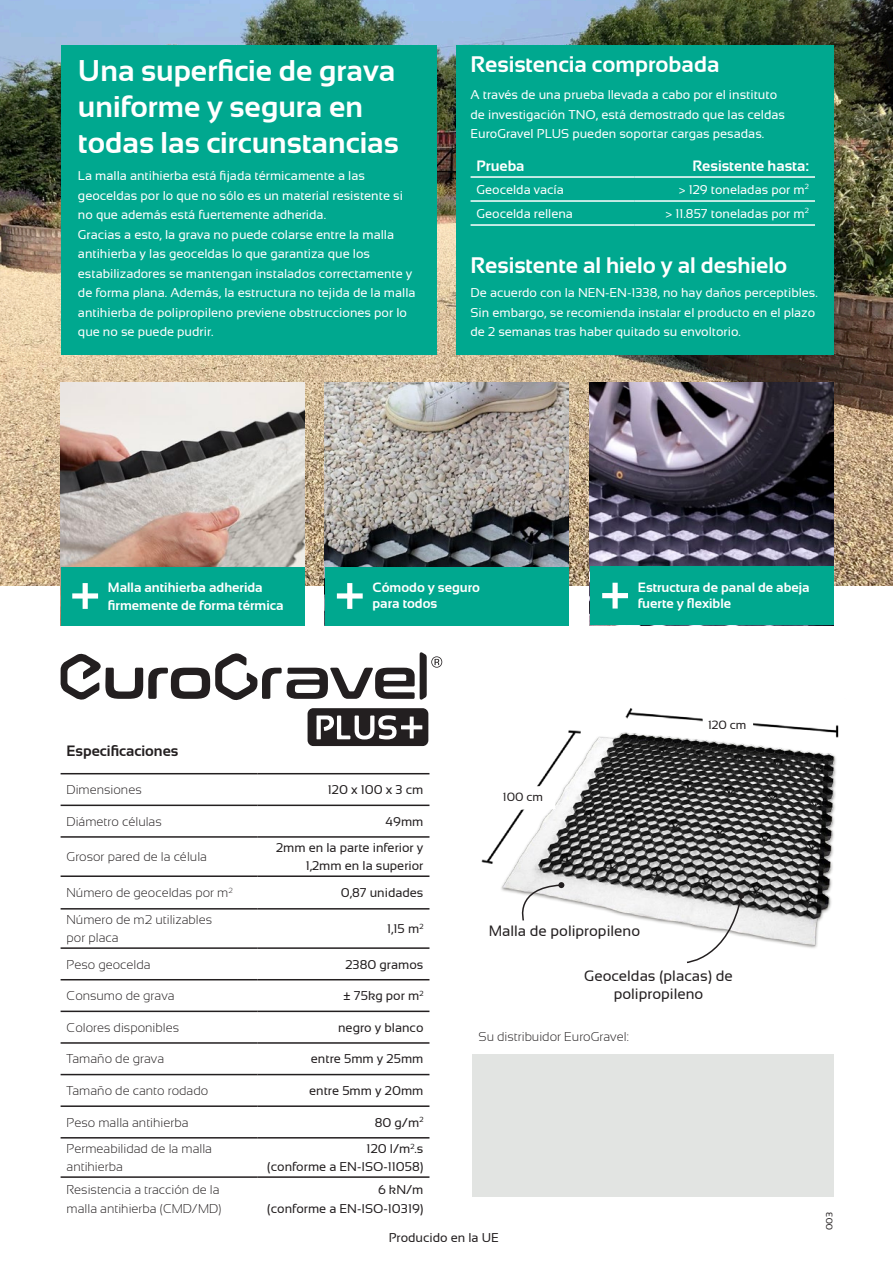
<style>
.page{position:relative;width:893px;height:1263px;background:#fff}
.page>*{position:absolute;margin:0;border:0;box-sizing:border-box;transform-origin:0 0}
.t1{font:70.5px "Sansation";color:#fff}
.t2{font:700 30px/36px "Sansation";color:#fff}
.t3{font:700 22.5px "Sansation";color:#fff}
.t4{font:15px/18px "Sansation";color:#231f20;text-align:center}
.t5{font:700 15px "Sansation";color:#fff}
.t6{font:700 15px "Sansation";color:#231f20}
.t7{font:700 13.5px/18px "Sansation";color:#fff}
.t8{font:12.75px/19.5px "Sansation";color:#fff}
.t9{font:300 12.75px/18px "Sansation";color:#231f20}
.t10{font:12.75px/18px "Sansation";color:#231f20;text-align:right}
.t11{font:12px "Sansation";color:#231f20}
.t12{font:9px "Sansation";color:#231f20}
.s1{font-family:"Arial"}
</style>
<div class="page">
<img style="left:0;top:0;width:893px;height:585px">
<hr style="left:61px;top:804px;width:196px;height:2px;background:#231f20">
<hr style="left:257px;top:804px;width:172px;height:2px;background:#231f20">
<hr style="left:61px;top:836px;width:196px;height:2px;background:#231f20">
<hr style="left:257px;top:836px;width:172px;height:2px;background:#231f20">
<hr style="left:61px;top:875px;width:196px;height:2px;background:#231f20">
<hr style="left:257px;top:875px;width:172px;height:2px;background:#231f20">
<hr style="left:61px;top:908px;width:196px;height:1px;background:#231f20">
<hr style="left:257px;top:908px;width:172px;height:1px;background:#231f20">
<hr style="left:61px;top:947px;width:196px;height:2px;background:#231f20">
<hr style="left:257px;top:947px;width:172px;height:2px;background:#231f20">
<hr style="left:61px;top:979px;width:196px;height:1px;background:#231f20">
<hr style="left:257px;top:979px;width:172px;height:1px;background:#231f20">
<hr style="left:61px;top:1010px;width:196px;height:2px;background:#231f20">
<hr style="left:257px;top:1010px;width:172px;height:2px;background:#231f20">
<hr style="left:61px;top:1042px;width:196px;height:2px;background:#231f20">
<hr style="left:257px;top:1042px;width:172px;height:2px;background:#231f20">
<hr style="left:61px;top:1074px;width:196px;height:1px;background:#231f20">
<hr style="left:257px;top:1074px;width:172px;height:1px;background:#231f20">
<hr style="left:61px;top:773px;width:196px;height:1px;background:#231f20">
<hr style="left:257px;top:773px;width:172px;height:1px;background:#231f20">
<hr style="left:61px;top:1105px;width:196px;height:2px;background:#231f20">
<hr style="left:257px;top:1105px;width:172px;height:2px;background:#231f20">
<hr style="left:61px;top:1137px;width:196px;height:1px;background:#231f20">
<hr style="left:257px;top:1137px;width:172px;height:1px;background:#231f20">
<hr style="left:61px;top:1176px;width:196px;height:2px;background:#231f20">
<hr style="left:257px;top:1176px;width:172px;height:2px;background:#231f20">
<img style="left:481px;top:708px;width:358px;height:240px">
<svg style="left:702px;top:713px;width:51px;height:18px"></svg>
<svg style="left:492px;top:786px;width:63px;height:24px"></svg>
<svg style="left:514px;top:882px;width:50px;height:40px"></svg>
<svg style="left:685px;top:892px;width:60px;height:72px"></svg>
<div style="left:472px;top:1054px;width:362px;height:142px;background:#e2e4e2"></div>
<div style="left:61px;top:45px;width:375px;height:310px;background:#00a88f"></div>
<img style="left:61px;top:382px;width:243px;height:185px">
<img style="left:590px;top:382px;width:244px;height:185px">
<img style="left:325px;top:382px;width:243px;height:185px">
<div style="left:308px;top:708px;width:120px;height:38px;background:#231f20;border-radius:6px"></div>
<svg style="left:61px;top:652px;width:381px;height:49px"></svg>
<svg style="left:317px;top:715px;width:105px;height:24px"></svg>
<div style="left:61px;top:567px;width:243px;height:59px;background:#00a88f"></div>
<div style="left:325px;top:567px;width:243px;height:59px;background:#00a88f"></div>
<div style="left:590px;top:567px;width:244px;height:58px;background:#00a88f"></div>
<div style="left:456px;top:45px;width:378px;height:310px;background:#00a88f"></div>
<hr style="left:471px;top:176px;width:164px;height:2px;background:#fff">
<hr style="left:635px;top:176px;width:180px;height:2px;background:#fff">
<hr style="left:471px;top:200px;width:164px;height:2px;background:#fff">
<hr style="left:635px;top:200px;width:180px;height:2px;background:#fff">
<hr style="left:471px;top:224px;width:164px;height:2px;background:#fff">
<hr style="left:635px;top:224px;width:180px;height:2px;background:#fff">
<h2 class="t2" style="left:78px;top:53px;width:322px">Una superficie de grava uniforme y segura en todas las circunstancias</h2>
<p class="t8" style="left:78px;top:166px;width:339px">La malla antihierba está fijada térmicamente a las geoceldas por lo que no sólo es un material resistente si no que además está fuertemente adherida.<br>Gracias a esto, la grava no puede colarse entre la malla antihierba y las geoceldas lo que garantiza que los estabilizadores se mantengan instalados correctamente y de forma plana. Además, la estructura no tejida de la malla antihierba de polipropileno previene obstrucciones por lo que no se puede pudrir.</p>
<h3 class="t3" style="left:471px;top:52px;width:250px">Resistencia comprobada</h3>
<p class="t8" style="left:471px;top:85px;width:316px">A través de una prueba llevada a cabo por el instituto de investigación TNO, está demostrado que las celdas<br>EuroGravel PLUS pueden soportar cargas pesadas.</p>
<p class="t5" style="left:477px;top:157px;width:50px">Prueba</p>
<p class="t5" style="left:693px;top:157px;width:118px">Resistente hasta:</p>
<p class="t8" style="left:477px;top:179px;width:89px">Geocelda vacía</p>
<p class="t8" style="left:679px;top:179px;width:132px">&gt; 129 toneladas por m<sup>2</sup></p>
<p class="t8" style="left:477px;top:203px;width:98px">Geocelda rellena</p>
<p class="t8" style="left:666px;top:203px;width:145px">&gt; 11.857 toneladas por m<sup>2</sup></p>
<h3 class="t3" style="left:471px;top:253px;width:318px">Resistente al hielo y al deshielo</h3>
<p class="t8" style="left:471px;top:283px;width:349px">De acuerdo con la NEN-EN-1338, no hay daños perceptibles.<br>Sin embargo, se recomienda instalar el producto en el plazo de 2 semanas tras haber quitado su envoltorio.</p>
<p class="t7" style="left:108px;top:578px;width:177px">Malla antihierba adherida firmemente de forma térmica</p>
<p class="t7" style="left:373px;top:579px;width:109px;line-height:16.2px">Cómodo y seguro para todos</p>
<p class="t7" style="left:638px;top:578px;width:173px">Estructura de panal de abeja</p>
<h1 class="t1" style="left:69px;top:550px;width:34px">+</h1>
<h1 class="t1" style="left:333px;top:550px;width:34px">+</h1>
<h1 class="t1" style="left:599px;top:550px;width:34px">+</h1>
<p class="t7" style="left:638px;top:594px;width:95px">fuerte y flexible</p>
<p class="t6" style="left:67px;top:742px;width:113px">Especificaciones</p>
<p class="t9" style="left:67px;top:781px;width:77px">Dimensiones</p>
<p class="t10" style="left:328px;top:781px;width:97px">120 x 100 x 3 cm</p>
<p class="t9" style="left:67px;top:812px;width:97px">Diámetro células</p>
<p class="t10" style="left:386px;top:812px;width:39px">49mm</p>
<p class="t9" style="left:67px;top:848px;width:142px">Grosor pared de la célula</p>
<p class="t10" style="left:276px;top:839px;width:149px">2mm en la parte inferior y<br>1,2mm en la superior</p>
<p class="t9" style="left:67px;top:884px;width:168px">Número de geoceldas por m<sup>2</sup></p>
<p class="t10" style="left:341px;top:884px;width:84px">0,87 unidades</p>
<p class="t9" style="left:67px;top:911px;width:147px">Número de m2 utilizables por placa</p>
<p class="t10" style="left:387px;top:920px;width:38px">1,15 m<sup>2</sup></p>
<p class="t9" style="left:67px;top:955px;width:86px">Peso geocelda</p>
<p class="t10" style="left:345px;top:955px;width:80px">2380 gramos</p>
<p class="t9" style="left:67px;top:987px;width:110px">Consumo de grava</p>
<p class="t10" style="left:343px;top:987px;width:82px"><span class="s1">±</span> 75kg por m<sup>2</sup></p>
<p class="t9" style="left:67px;top:1018px;width:114px">Colores disponibles</p>
<p class="t10" style="left:338px;top:1018px;width:87px">negro y blanco</p>
<p class="t9" style="left:67px;top:1050px;width:99px">Tamaño de grava</p>
<p class="t10" style="left:311px;top:1050px;width:114px">entre 5mm y 25mm</p>
<p class="t9" style="left:67px;top:1081px;width:143px">Tamaño de canto rodado</p>
<p class="t10" style="left:309px;top:1081px;width:116px">entre 5mm y 20mm</p>
<p class="t9" style="left:67px;top:1113px;width:123px">Peso malla antihierba</p>
<p class="t10" style="left:375px;top:1113px;width:50px">80 g/m<sup>2</sup></p>
<p class="t9" style="left:67px;top:1140px;width:147px">Permeabilidad de la malla antihierba</p>
<p class="t10" style="left:267px;top:1140px;width:158px">120 l/m<sup>2</sup>.s<br>(conforme a EN-ISO-11058)</p>
<p class="t9" style="left:67px;top:1181px;width:156px">Resistencia a tracción de la malla antihierba (CMD/MD)</p>
<p class="t10" style="left:267px;top:1181px;width:158px">6 kN/m<br>(conforme a EN-ISO-10319)</p>
<p class="t11" style="left:503px;top:790px;width:42px">100 cm</p>
<p class="t11" style="left:708px;top:718px;width:40px">120 cm</p>
<p class="t4" style="left:489px;top:922px;width:153px">Malla de polipropileno</p>
<p class="t4" style="left:584px;top:967px;width:150px">Geoceldas (placas) de polipropileno</p>
<p class="t9" style="left:478px;top:1028px;width:152px">Su distribuidor EuroGravel:</p>
<p class="t10" style="left:389px;top:1229px;width:112px">Producido en la UE</p>
<p class="t12" style="left:824px;top:1230px;width:19px;rotate:-90deg">003</p>
</div>
